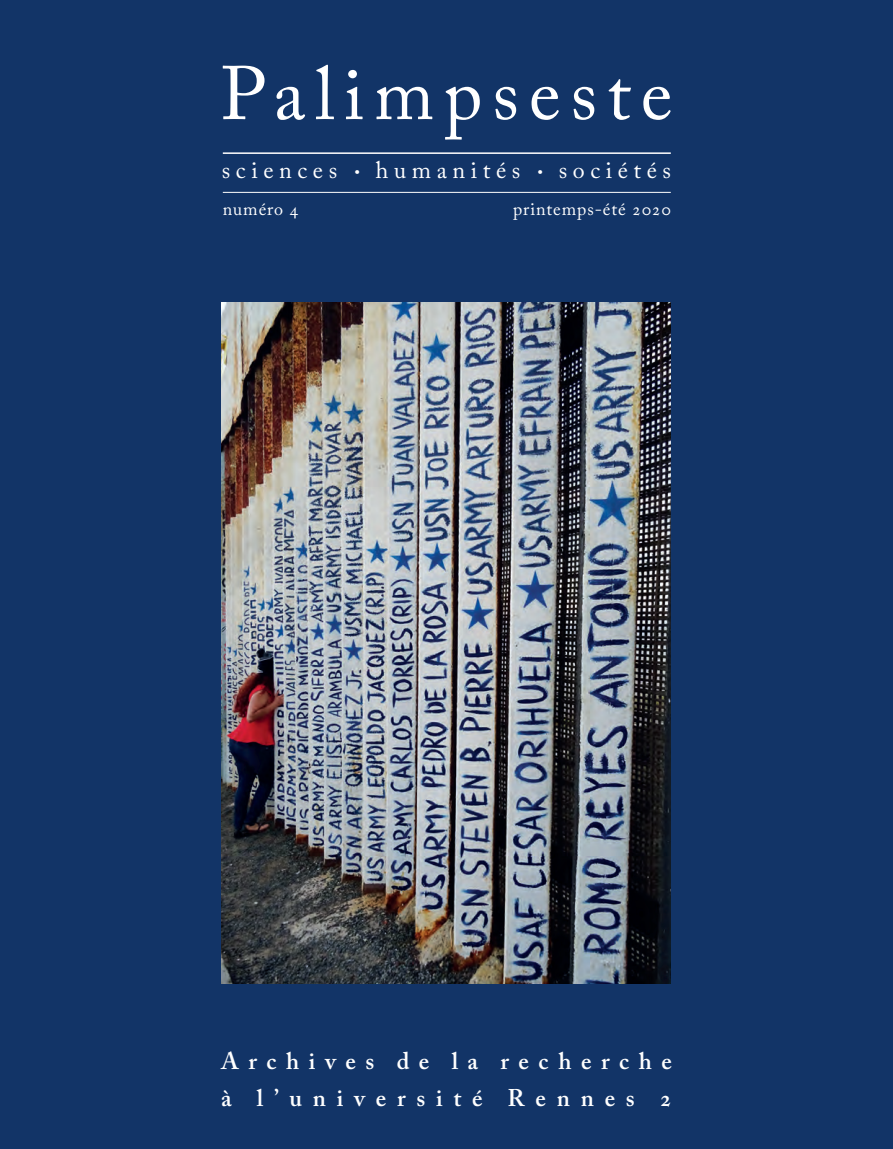
<style>
.page{position:relative;width:893px;height:1149px;background:#fff}
.page>*{position:absolute;margin:0;border:0;box-sizing:border-box;transform-origin:0 0}
.t1{font:75px "Adobe Caslon Pro";color:#fff}
.t2{font:600 24px "Adobe Caslon Pro";letter-spacing:.42em;color:#fff}
.t3{font:24px "Adobe Caslon Pro";color:#fff}
.t4{font:18px "Adobe Caslon Pro";color:#fff}
.s1{font-size:16.5px}
</style>
<div class="page">
<div style="left:0;top:0;width:893px;height:1148px;background:#123467"></div>
<hr style="left:223px;top:192px;width:448px;height:1px;background:#fff">
<hr style="left:223px;top:152px;width:448px;height:2px;background:#fff">
<img style="left:221px;top:303px;width:450px;height:680px">
<p class="t1" style="left:220px;top:49px;width:454px">Palimpseste</p>
<p class="t3" style="left:222px;top:155px;width:451px">sciences <span class="s1">•</span> humanités <span class="s1">•</span> sociétés</p>
<p class="t4" style="left:223px;top:199px;width:77px">numéro 4</p>
<p class="t4" style="left:513px;top:199px;width:159px">printemps-été 2020</p>
<p class="t2" style="left:221px;top:1046px;width:452px">Archives de la recherche</p>
<p class="t2" style="left:221px;top:1083px;width:452px">à l’université Rennes 2</p>
</div>
